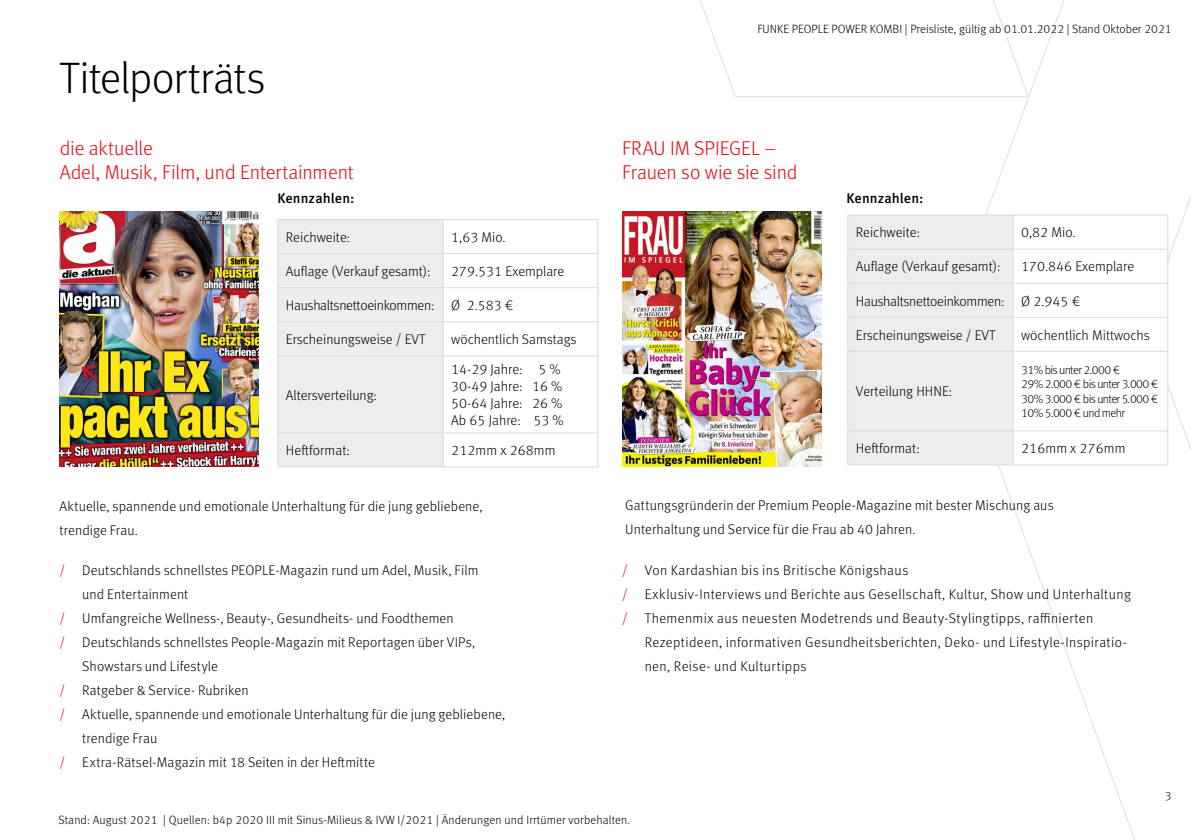
<style>
.page{position:relative;width:1191px;height:840px;background:#fff}
.page>*{position:absolute;margin:0;border:0;box-sizing:border-box;transform-origin:0 0}
.t1{font:300 44px "Meta Tab Pro";letter-spacing:-.02em;color:#000}
.t2{font:300 20px/24px "Meta Tab Pro";letter-spacing:-.005em;color:#e30613}
.t3{font:300 14px/16.8px "Meta Tab Pro";letter-spacing:.005em;color:#000}
.t4{font:300 14px/24px "Meta Tab Pro";letter-spacing:.03em;color:#000}
.t5{font:300 14px "Meta Tab Pro";letter-spacing:-.02em;color:#000}
.t6{font:500 14px "Meta Tab Pro";letter-spacing:.005em;color:#000}
.t7{font:300 12px "Meta Tab Pro";color:#000}
.t8{font:300 12px/14.4px "Meta Tab Pro";letter-spacing:-.05em;color:#000}
.s1{color:#f00}
</style>
<div class="page">
<svg style="left:699px;top:0;width:492px;height:839px"></svg>
<img style="left:60px;top:211px;width:199px;height:255px">
<img style="left:622px;top:211px;width:199px;height:255px">
<div style="left:278px;top:219px;width:165px;height:34px;background:#ededed"></div>
<svg style="left:278px;top:254px;width:319px;height:212px"></svg>
<hr style="left:277px;top:219px;width:166px;height:1px;background:#dadada">
<hr style="left:277px;top:220px;width:1px;height:33px;background:#dadada">
<hr style="left:443px;top:219px;width:155px;height:1px;background:#dadada">
<hr style="left:443px;top:220px;width:1px;height:33px;background:#dadada">
<hr style="left:597px;top:220px;width:1px;height:33px;background:#dadada">
<hr style="left:277px;top:253px;width:166px;height:1px;background:#dadada">
<hr style="left:277px;top:254px;width:1px;height:33px;background:#dadada">
<hr style="left:443px;top:253px;width:155px;height:1px;background:#dadada">
<hr style="left:443px;top:254px;width:1px;height:33px;background:#dadada">
<hr style="left:597px;top:254px;width:1px;height:33px;background:#dadada">
<hr style="left:277px;top:287px;width:166px;height:1px;background:#dadada">
<hr style="left:277px;top:288px;width:1px;height:33px;background:#dadada">
<hr style="left:443px;top:287px;width:155px;height:1px;background:#dadada">
<hr style="left:443px;top:288px;width:1px;height:33px;background:#dadada">
<hr style="left:597px;top:288px;width:1px;height:33px;background:#dadada">
<hr style="left:277px;top:321px;width:166px;height:1px;background:#dadada">
<hr style="left:277px;top:322px;width:1px;height:33px;background:#dadada">
<hr style="left:443px;top:321px;width:155px;height:1px;background:#dadada">
<hr style="left:443px;top:322px;width:1px;height:33px;background:#dadada">
<hr style="left:597px;top:322px;width:1px;height:33px;background:#dadada">
<hr style="left:277px;top:355px;width:166px;height:1px;background:#dadada">
<hr style="left:277px;top:356px;width:1px;height:76px;background:#dadada">
<hr style="left:443px;top:355px;width:155px;height:1px;background:#dadada">
<hr style="left:443px;top:356px;width:1px;height:76px;background:#dadada">
<hr style="left:597px;top:356px;width:1px;height:76px;background:#dadada">
<hr style="left:277px;top:432px;width:166px;height:1px;background:#dadada">
<hr style="left:277px;top:433px;width:1px;height:33px;background:#dadada">
<hr style="left:443px;top:432px;width:155px;height:1px;background:#dadada">
<hr style="left:443px;top:433px;width:1px;height:33px;background:#dadada">
<hr style="left:597px;top:433px;width:1px;height:33px;background:#dadada">
<hr style="left:277px;top:466px;width:166px;height:1px;background:#dadada">
<hr style="left:443px;top:466px;width:155px;height:1px;background:#dadada">
<div style="left:847px;top:215px;width:166px;height:34px;background:#ededed"></div>
<div style="left:1013px;top:215px;width:154px;height:34px;background:#fff"></div>
<svg style="left:848px;top:249px;width:319px;height:215px"></svg>
<hr style="left:847px;top:214px;width:166px;height:1px;background:#dadada">
<hr style="left:847px;top:215px;width:1px;height:33px;background:#dadada">
<hr style="left:1013px;top:214px;width:155px;height:1px;background:#dadada">
<hr style="left:1012px;top:215px;width:1px;height:33px;background:#dadada">
<hr style="left:1167px;top:215px;width:1px;height:33px;background:#dadada">
<hr style="left:847px;top:248px;width:166px;height:1px;background:#dadada">
<hr style="left:847px;top:249px;width:1px;height:33px;background:#dadada">
<hr style="left:1013px;top:248px;width:155px;height:1px;background:#dadada">
<hr style="left:1012px;top:249px;width:1px;height:33px;background:#dadada">
<hr style="left:1167px;top:249px;width:1px;height:33px;background:#dadada">
<hr style="left:847px;top:282px;width:166px;height:1px;background:#dadada">
<hr style="left:847px;top:283px;width:1px;height:33px;background:#dadada">
<hr style="left:1013px;top:282px;width:155px;height:1px;background:#dadada">
<hr style="left:1012px;top:283px;width:1px;height:33px;background:#dadada">
<hr style="left:1167px;top:283px;width:1px;height:33px;background:#dadada">
<hr style="left:847px;top:316px;width:166px;height:1px;background:#dadada">
<hr style="left:847px;top:317px;width:1px;height:33px;background:#dadada">
<hr style="left:1013px;top:316px;width:155px;height:1px;background:#dadada">
<hr style="left:1012px;top:317px;width:1px;height:33px;background:#dadada">
<hr style="left:1167px;top:317px;width:1px;height:33px;background:#dadada">
<hr style="left:847px;top:350px;width:166px;height:1px;background:#dadada">
<hr style="left:847px;top:351px;width:1px;height:79px;background:#dadada">
<hr style="left:1013px;top:350px;width:155px;height:1px;background:#dadada">
<hr style="left:1012px;top:351px;width:1px;height:79px;background:#dadada">
<hr style="left:1167px;top:351px;width:1px;height:79px;background:#dadada">
<hr style="left:847px;top:430px;width:166px;height:1px;background:#dadada">
<hr style="left:847px;top:431px;width:1px;height:33px;background:#dadada">
<hr style="left:1013px;top:430px;width:155px;height:1px;background:#dadada">
<hr style="left:1012px;top:431px;width:1px;height:33px;background:#dadada">
<hr style="left:1167px;top:431px;width:1px;height:33px;background:#dadada">
<hr style="left:847px;top:464px;width:166px;height:1px;background:#dadada">
<hr style="left:1013px;top:464px;width:155px;height:1px;background:#dadada">
<p class="t7" style="left:757px;top:20px;width:416px">FUNKE PEOPLE POWER KOMBI | Preisliste, gültig ab 01.01.2022 | Stand Oktober 2021</p>
<h1 class="t1" style="left:60px;top:46px;width:207px">Titelporträts</h1>
<h2 class="t2" style="left:60px;top:134px;width:295px">die aktuelle<br>Adel, Musik, Film, und Entertainment</h2>
<h2 class="t2" style="left:622px;top:134px;width:177px">FRAU IM SPIEGEL –<br>Frauen so wie sie sind</h2>
<p class="t6" style="left:277px;top:187px;width:79px">Kennzahlen:</p>
<p class="t6" style="left:846px;top:187px;width:79px">Kennzahlen:</p>
<p class="t3" style="left:286px;top:228px;width:66px">Reichweite:</p>
<p class="t3" style="left:451px;top:228px;width:56px">1,63 Mio.</p>
<p class="t3" style="left:286px;top:262px;width:146px">Auflage (Verkauf gesamt):</p>
<p class="t3" style="left:451px;top:262px;width:115px">279.531 Exemplare</p>
<p class="t5" style="left:286px;top:295px;width:229px">Haushaltsnettoeinkommen: Ø 2.583 €</p>
<p class="t3" style="left:286px;top:330px;width:141px">Erscheinungsweise / EVT</p>
<p class="t3" style="left:451px;top:330px;width:127px">wöchentlich Samstags</p>
<p class="t3" style="left:855px;top:223px;width:66px">Reichweite:</p>
<p class="t3" style="left:1021px;top:223px;width:56px">0,82 Mio.</p>
<p class="t3" style="left:855px;top:257px;width:146px">Auflage (Verkauf gesamt):</p>
<p class="t3" style="left:1021px;top:257px;width:115px">170.846 Exemplare</p>
<p class="t5" style="left:855px;top:290px;width:226px">Haushaltsnettoeinkommen: Ø 2.945 €</p>
<p class="t3" style="left:855px;top:325px;width:141px">Erscheinungsweise / EVT</p>
<p class="t3" style="left:1021px;top:325px;width:130px">wöchentlich Mittwochs</p>
<p class="t3" style="left:286px;top:385px;width:92px">Altersverteilung:</p>
<p class="t3" style="left:451px;top:360px;width:114px">14-29 Jahre: 5 %<br>30-49 Jahre: 16 %<br>50-64 Jahre: 26 %<br>Ab 65 Jahre: 53 %</p>
<p class="t3" style="left:855px;top:382px;width:98px">Verteilung HHNE:</p>
<p class="t8" style="left:1021px;top:362px;width:139px">31% bis unter 2.000 €<br>29% 2.000 € bis unter 3.000 €<br>30% 3.000 € bis unter 5.000 €<br>10% 5.000 € und mehr</p>
<p class="t3" style="left:286px;top:441px;width:65px">Heftformat:</p>
<p class="t3" style="left:451px;top:441px;width:106px">212mm x 268mm</p>
<p class="t3" style="left:855px;top:439px;width:65px">Heftformat:</p>
<p class="t3" style="left:1021px;top:439px;width:106px">216mm x 276mm</p>
<p class="t3" style="left:60px;top:493px;width:425px;line-height:24px">Aktuelle, spannende und emotionale Unterhaltung für die jung gebliebene, trendige Frau.</p>
<p class="t3" style="left:625px;top:492px;width:430px;line-height:24px">Gattungsgründerin der Premium People-Magazine mit bester Mischung aus<br>Unterhaltung und Service für die Frau ab 40 Jahren.</p>
<p class="t3" style="left:60px;top:560px;width:420px"><span class="s1">/</span> Deutschlands schnellstes PEOPLE-Magazin rund um Adel, Musik, Film</p>
<p class="t3" style="left:82px;top:584px;width:108px">und Entertainment</p>
<p class="t3" style="left:60px;top:608px;width:396px"><span class="s1">/</span> Umfangreiche Wellness-, Beauty-, Gesundheits- und Foodthemen</p>
<p class="t3" style="left:60px;top:632px;width:417px"><span class="s1">/</span> Deutschlands schnellstes People-Magazin mit Reportagen über VIPs,</p>
<p class="t3" style="left:82px;top:656px;width:137px">Showstars und Lifestyle</p>
<p class="t3" style="left:60px;top:680px;width:191px"><span class="s1">/</span> Ratgeber &amp; Service- Rubriken</p>
<p class="t3" style="left:60px;top:704px;width:447px"><span class="s1">/</span> Aktuelle, spannende und emotionale Unterhaltung für die jung gebliebene,</p>
<p class="t3" style="left:82px;top:728px;width:77px">trendige Frau</p>
<p class="t3" style="left:60px;top:752px;width:317px"><span class="s1">/</span> Extra-Rätsel-Magazin mit 18 Seiten in der Heftmitte</p>
<p class="t4" style="left:622px;top:557px;width:510px"><span class="s1">/</span> Von Kardashian bis ins Britische Königshaus<br><span class="s1">/</span> Exklusiv-Interviews und Berichte aus Gesellschaft, Kultur, Show und Unterhaltung <span class="s1">/</span> Themenmix aus neuesten Modetrends und Beauty-Stylingtipps, raffinierten</p>
<p class="t4" style="left:644px;top:629px;width:484px">Rezeptideen, informativen Gesundheitsberichten, Deko- und Lifestyle-Inspiratio&shy;nen, Reise- und Kulturtipps</p>
<p class="t7" style="left:58px;top:811px;width:573px">Stand: August 2021 | Quellen: b4p 2020 III mit Sinus-Milieus &amp; IVW I/2021 | Änderungen und Irrtümer vorbehalten.</p>
<p class="t7" style="left:1164px;top:787px;width:8px">3</p>
</div>
